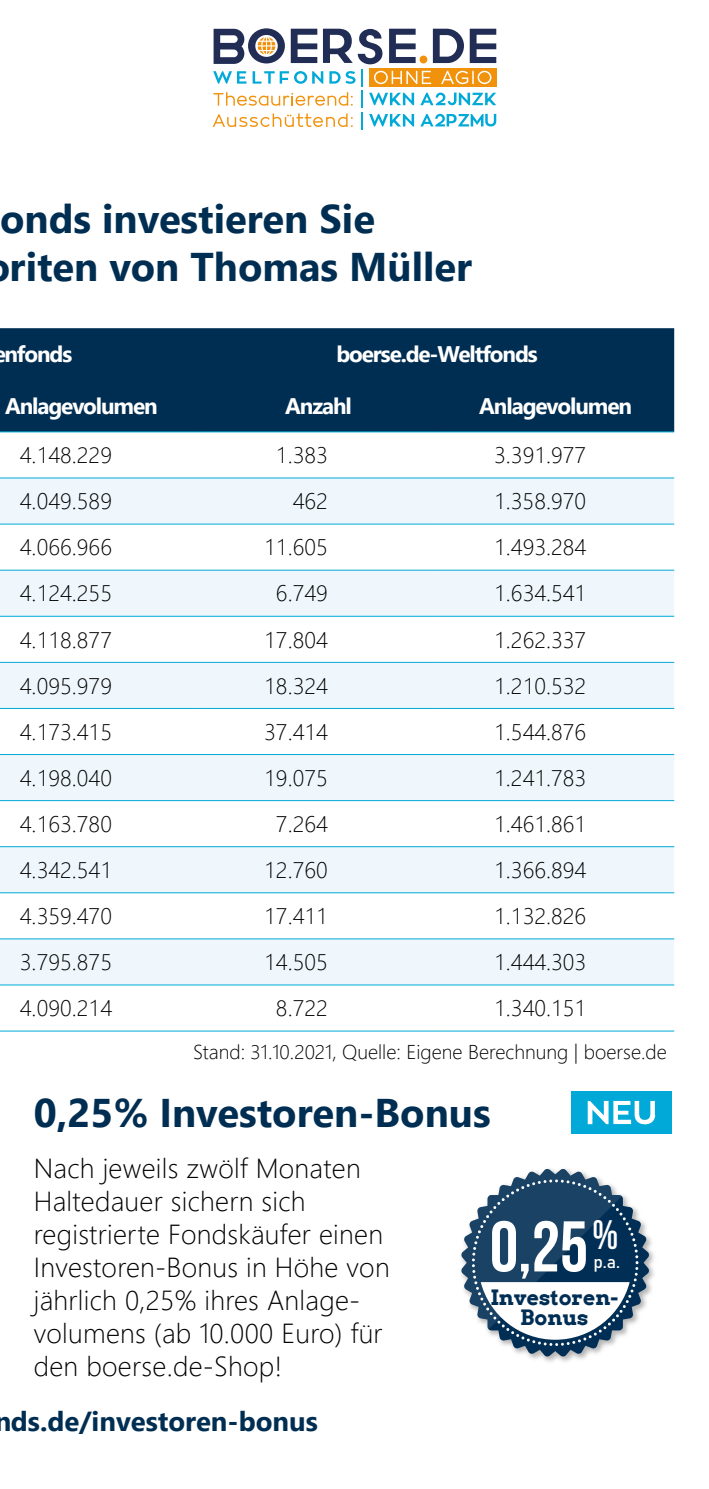
<style>
.page{position:relative;width:709px;height:1489px;background:#fff}
.page>*{position:absolute;margin:0;border:0;box-sizing:border-box;transform-origin:0 0}
.t1{font:700 71.5px "Bebas Neue";color:#fff}
.t2{font:700 41.25px "Bebas Neue";color:#fff}
.t3{font:700 40px/48px "Segoe UI";color:#002e52}
.t4{font:300 27.5px/33px "Segoe UI";letter-spacing:.01em;color:#000}
.t5{font:700 27.5px "Segoe UI";color:#002e52}
.t6{font:300 22.5px "Segoe UI";letter-spacing:.005em;color:#000}
.t7{font:700 22.5px "Segoe UI";letter-spacing:-.05em;color:#fff}
.t8{font:700 21.25px/20px "Arvo";color:#002e54;text-align:center}
.t9{font:300 20px "Segoe UI";color:#000}
.t10{font:17.75px "Bahnschrift";color:#fff}
</style>
<div class="page">
<div style="left:0;top:328px;width:674px;height:103px;background:#002e52"></div>
<svg style="left:0;top:478px;width:674px;height:506px;fill:#eff7fc"></svg>
<hr style="left:0;top:477px;width:200px;height:1px;background:#00a9d7">
<hr style="left:200px;top:477px;width:237px;height:1px;background:#00a9d7">
<hr style="left:437px;top:477px;width:237px;height:1px;background:#00a9d7">
<hr style="left:0;top:523px;width:200px;height:1px;background:#00a9d7">
<hr style="left:200px;top:523px;width:237px;height:1px;background:#00a9d7">
<hr style="left:437px;top:523px;width:237px;height:1px;background:#00a9d7">
<hr style="left:0;top:569px;width:200px;height:1px;background:#00a9d7">
<hr style="left:200px;top:569px;width:237px;height:1px;background:#00a9d7">
<hr style="left:437px;top:569px;width:237px;height:1px;background:#00a9d7">
<hr style="left:0;top:616px;width:200px;height:1px;background:#00a9d7">
<hr style="left:200px;top:616px;width:237px;height:1px;background:#00a9d7">
<hr style="left:437px;top:616px;width:237px;height:1px;background:#00a9d7">
<hr style="left:0;top:662px;width:200px;height:1px;background:#00a9d7">
<hr style="left:200px;top:662px;width:237px;height:1px;background:#00a9d7">
<hr style="left:437px;top:662px;width:237px;height:1px;background:#00a9d7">
<hr style="left:0;top:708px;width:200px;height:1px;background:#00a9d7">
<hr style="left:200px;top:708px;width:237px;height:1px;background:#00a9d7">
<hr style="left:437px;top:708px;width:237px;height:1px;background:#00a9d7">
<hr style="left:0;top:754px;width:200px;height:1px;background:#00a9d7">
<hr style="left:200px;top:754px;width:237px;height:1px;background:#00a9d7">
<hr style="left:437px;top:754px;width:237px;height:1px;background:#00a9d7">
<hr style="left:0;top:800px;width:200px;height:1px;background:#00a9d7">
<hr style="left:200px;top:800px;width:237px;height:1px;background:#00a9d7">
<hr style="left:437px;top:800px;width:237px;height:1px;background:#00a9d7">
<hr style="left:0;top:846px;width:200px;height:1px;background:#00a9d7">
<hr style="left:200px;top:846px;width:237px;height:1px;background:#00a9d7">
<hr style="left:437px;top:846px;width:237px;height:1px;background:#00a9d7">
<hr style="left:0;top:892px;width:200px;height:1px;background:#00a9d7">
<hr style="left:200px;top:892px;width:237px;height:1px;background:#00a9d7">
<hr style="left:437px;top:892px;width:237px;height:1px;background:#00a9d7">
<hr style="left:0;top:938px;width:200px;height:1px;background:#00a9d7">
<hr style="left:200px;top:938px;width:237px;height:1px;background:#00a9d7">
<hr style="left:437px;top:938px;width:237px;height:1px;background:#00a9d7">
<hr style="left:0;top:984px;width:200px;height:1px;background:#00a9d7">
<hr style="left:200px;top:984px;width:237px;height:1px;background:#00a9d7">
<hr style="left:437px;top:984px;width:237px;height:1px;background:#00a9d7">
<hr style="left:0;top:431px;width:200px;height:1px;background:#00a9d7">
<hr style="left:200px;top:431px;width:237px;height:1px;background:#00a9d7">
<hr style="left:437px;top:431px;width:237px;height:1px;background:#00a9d7">
<hr style="left:0;top:1030px;width:200px;height:1px;background:#00a9d7">
<hr style="left:200px;top:1030px;width:237px;height:1px;background:#00a9d7">
<hr style="left:437px;top:1030px;width:237px;height:1px;background:#00a9d7">
<img style="left:529px;top:1237px;width:125px;height:125px">
<svg style="left:461px;top:1168px;width:188px;height:188px"></svg>
<div style="left:571px;top:1091px;width:101px;height:42px;background:#00a9d7"></div>
<svg style="left:587px;top:1100px;width:68px;height:24px"></svg>
<svg style="left:213px;top:28px;width:283px;height:101px"></svg>
<h3 class="t3" style="left:0;top:191px;width:473px">onds investieren Sie riten von Thomas Müller</h3>
<p class="t7" style="left:4px;top:333px;width:69px">nfonds</p>
<p class="t7" style="left:336px;top:333px;width:203px">boerse.de-Weltfonds</p>
<p class="t7" style="left:5px;top:385px;width:154px">Anlagevolumen</p>
<p class="t7" style="left:285px;top:385px;width:68px">Anzahl</p>
<p class="t7" style="left:479px;top:385px;width:154px">Anlagevolumen</p>
<p class="t6" style="left:20px;top:434px;width:94px">4.148.229</p>
<p class="t6" style="left:276px;top:434px;width:53px">1.383</p>
<p class="t6" style="left:494px;top:434px;width:94px">3.391.977</p>
<p class="t6" style="left:20px;top:480px;width:94px">4.049.589</p>
<p class="t6" style="left:293px;top:480px;width:36px">462</p>
<p class="t6" style="left:494px;top:480px;width:94px">1.358.970</p>
<p class="t6" style="left:20px;top:526px;width:94px">4.066.966</p>
<p class="t6" style="left:264px;top:526px;width:65px">11.605</p>
<p class="t6" style="left:494px;top:526px;width:94px">1.493.284</p>
<p class="t6" style="left:20px;top:572px;width:94px">4.124.255</p>
<p class="t6" style="left:276px;top:572px;width:53px">6.749</p>
<p class="t6" style="left:494px;top:572px;width:94px">1.634.541</p>
<p class="t6" style="left:20px;top:618px;width:94px">4.118.877</p>
<p class="t6" style="left:264px;top:618px;width:65px">17.804</p>
<p class="t6" style="left:494px;top:618px;width:94px">1.262.337</p>
<p class="t6" style="left:20px;top:664px;width:94px">4.095.979</p>
<p class="t6" style="left:264px;top:664px;width:65px">18.324</p>
<p class="t6" style="left:494px;top:664px;width:94px">1.210.532</p>
<p class="t6" style="left:20px;top:710px;width:94px">4.173.415</p>
<p class="t6" style="left:264px;top:710px;width:65px">37.414</p>
<p class="t6" style="left:494px;top:710px;width:94px">1.544.876</p>
<p class="t6" style="left:20px;top:756px;width:94px">4.198.040</p>
<p class="t6" style="left:264px;top:756px;width:65px">19.075</p>
<p class="t6" style="left:494px;top:756px;width:94px">1.241.783</p>
<p class="t6" style="left:20px;top:802px;width:94px">4.163.780</p>
<p class="t6" style="left:276px;top:802px;width:53px">7.264</p>
<p class="t6" style="left:494px;top:802px;width:94px">1.461.861</p>
<p class="t6" style="left:20px;top:848px;width:94px">4.342.541</p>
<p class="t6" style="left:264px;top:848px;width:65px">12.760</p>
<p class="t6" style="left:494px;top:848px;width:94px">1.366.894</p>
<p class="t6" style="left:20px;top:894px;width:94px">4.359.470</p>
<p class="t6" style="left:264px;top:894px;width:65px">17.411</p>
<p class="t6" style="left:494px;top:894px;width:94px">1.132.826</p>
<p class="t6" style="left:20px;top:940px;width:94px">3.795.875</p>
<p class="t6" style="left:264px;top:940px;width:65px">14.505</p>
<p class="t6" style="left:494px;top:940px;width:94px">1.444.303</p>
<p class="t6" style="left:20px;top:986px;width:94px">4.090.214</p>
<p class="t6" style="left:276px;top:986px;width:53px">8.722</p>
<p class="t6" style="left:494px;top:986px;width:94px">1.340.151</p>
<p class="t9" style="left:193px;top:1032px;width:475px">Stand: 31.10.2021, Quelle: Eigene Berechnung | boerse.de</p>
<h3 class="t3" style="left:34px;top:1085px;width:458px">0,25% Investoren-Bonus</h3>
<p class="t4" style="left:34px;top:1148px;width:357px">Nach jeweils zwölf Monaten<br>Haltedauer sichern sich registrierte Fondskäufer einen<br>Investoren-Bonus in Höhe von jährlich 0,25% ihres Anlage&shy;volumens (ab 10.000 Euro) für den boerse.de-Shop!</p>
<p class="t5" style="left:-6px;top:1395px;width:325px">nds.de/investoren-bonus</p>
<h2 class="t2" style="left:592px;top:1212px;width:27px">%</h2>
<h1 class="t1" style="left:490px;top:1207px;width:100px">0,25</h1>
<p class="t10" style="left:593px;top:1247px;width:28px">p.a.</p>
<p class="t8" style="left:490px;top:1286px;width:130px">Investoren-<br>Bonus</p>
</div>
